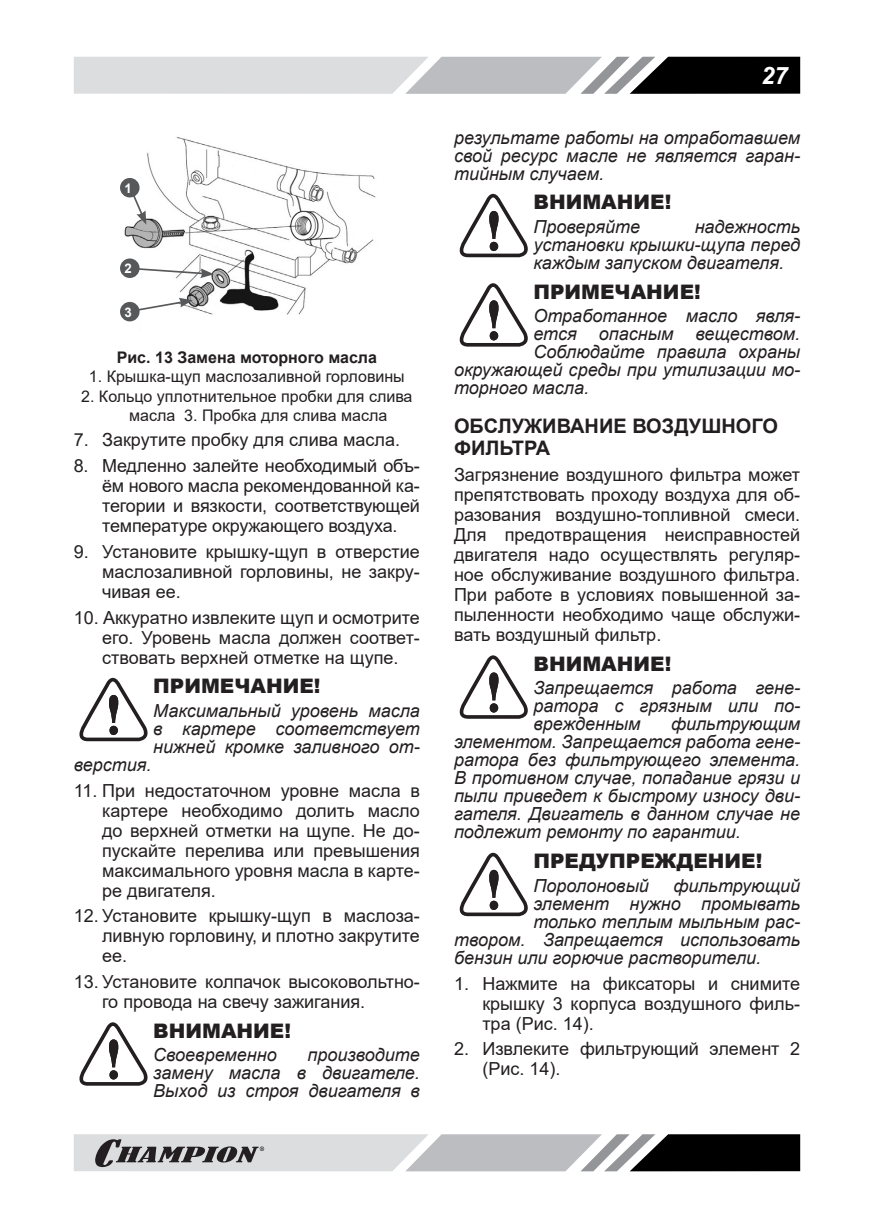
<style>
.page{position:relative;width:874px;height:1225px;background:#fff}
.page>*{position:absolute;margin:0;border:0;box-sizing:border-box;transform-origin:0 0}
.t1{font:italic 700 24px "Arial";color:#fff}
.ВНИМАНИЕ{font:900 20px "Arial";color:#231f20}
.Заголовок2{font:700 20px/22px "Arial";color:#231f20}
.ВНИМАНИЕ_ТЕКСТ{font:italic 18px/18px "Arial";color:#231f20;text-align:justify}
.Текст_список{font:18px/20px "Arial";color:#231f20;text-align:justify}
.Текст_основной{font:18px/20px "Arial";color:#231f20;text-align:justify}
.РИСУНОК_список{font:16px/19.2px "Arial";color:#231f20}
.РИСУНОК{font:700 16px "Arial";color:#231f20}
.Заголовок_1{font:700 13.2px "Arial";color:#fff}
</style>
<div class="page">
<svg style="left:74px;top:57px;width:725px;height:37px;background:#a7a8aa"></svg>
<svg style="left:74px;top:1134px;width:725px;height:37px;background:#9c9d9e"></svg>
<img style="left:120px;top:137px;width:256px;height:185px">
<div style="left:120px;top:258px;width:19px;height:20px;background:#57585a;border-radius:50%"></div>
<div style="left:120px;top:178px;width:19px;height:19px;background:#57585a;border-radius:50%"></div>
<div style="left:120px;top:302px;width:19px;height:19px;background:#57585a;border-radius:50%"></div>
<svg style="left:131px;top:192px;width:15px;height:33px"></svg>
<svg style="left:134px;top:267px;width:80px;height:11px"></svg>
<svg style="left:135px;top:298px;width:58px;height:14px"></svg>
<svg style="left:79px;top:678px;width:69px;height:63px"></svg>
<svg style="left:79px;top:1022px;width:69px;height:63px"></svg>
<svg style="left:459px;top:194px;width:69px;height:63px"></svg>
<svg style="left:459px;top:283px;width:69px;height:64px"></svg>
<svg style="left:459px;top:655px;width:69px;height:64px"></svg>
<svg style="left:459px;top:852px;width:69px;height:64px"></svg>
<p class="Заголовок_1" style="left:124px;top:179px;width:9px">1</p>
<p class="Заголовок_1" style="left:124px;top:259px;width:9px">2</p>
<p class="Заголовок_1" style="left:124px;top:303px;width:9px">3</p>
<p class="РИСУНОК" style="left:117px;top:346px;width:261px">Рис. 13 Замена моторного масла</p>
<p class="РИСУНОК_список" style="left:89px;top:367px;width:317px">1. Крышка-щуп маслозаливной горловины</p>
<p class="РИСУНОК_список" style="left:129px;top:386px;width:285px;text-indent:-48px">2. Кольцо уплотнительное пробки для слива масла 3. Пробка для слива масла</p>
<p class="Текст_список" style="left:74px;top:430px;width:328px">7. Закрутите пробку для слива масла.</p>
<p class="Текст_список" style="left:102px;top:456px;width:319px;text-indent:-28px">8. Медленно залейте необходимый объ&shy;ём нового масла рекомендованной ка&shy;тегории и вязкости, соответствующей температуре окружающего воздуха.</p>
<p class="Текст_список" style="left:102px;top:541px;width:319px;text-indent:-28px">9. Установите крышку-щуп в отверстие маслозаливной горловины, не закру&shy;чивая ее.</p>
<p class="Текст_список" style="left:102px;top:607px;width:319px;text-indent:-28px">10. Аккуратно извлеките щуп и осмотрите его. Уровень масла должен соответ&shy;ствовать верхней отметке на щупе.</p>
<p class="ВНИМАНИЕ" style="left:153px;top:671px;width:169px">ПРИМЕЧАНИЕ!</p>
<p class="ВНИМАНИЕ_ТЕКСТ" style="left:153px;top:702px;width:268px">Максимальный уровень масла в картере соответствует нижней кромке заливного от-</p>
<p class="ВНИМАНИЕ_ТЕКСТ" style="left:74px;top:756px;width:79px">верстия.</p>
<p class="Текст_список" style="left:102px;top:780px;width:319px;text-indent:-28px">11. При недостаточном уровне масла в картере необходимо долить масло до верхней отметки на щупе. Не до&shy;пускайте перелива или превышения максимального уровня масла в карте&shy;ре двигателя.</p>
<p class="Текст_список" style="left:102px;top:906px;width:319px;text-indent:-28px">12. Установите крышку-щуп в маслоза&shy;ливную горловину, и плотно закрутите ее.</p>
<p class="Текст_список" style="left:102px;top:971px;width:319px;text-indent:-28px">13. Установите колпачок высоковольтно&shy;го провода на свечу зажигания.</p>
<p class="ВНИМАНИЕ" style="left:153px;top:1016px;width:139px">ВНИМАНИЕ!</p>
<p class="ВНИМАНИЕ_ТЕКСТ" style="left:153px;top:1046px;width:125px">Своевременно</p>
<p class="ВНИМАНИЕ_ТЕКСТ" style="left:153px;top:1046px;width:268px;text-indent:154px">производите замену масла в двигателе.<br>Выход из строя двигателя в</p>
<h1 class="t1" style="left:760px;top:59px;width:28px">27</h1>
<p class="ВНИМАНИЕ_ТЕКСТ" style="left:454px;top:128px;width:347px">результате работы на отработавшем свой ресурс масле не является гаран&shy;тийным случаем.</p>
<p class="ВНИМАНИЕ" style="left:533px;top:188px;width:139px">ВНИМАНИЕ!</p>
<p class="ВНИМАНИЕ_ТЕКСТ" style="left:533px;top:218px;width:108px">Проверяйте</p>
<p class="ВНИМАНИЕ_ТЕКСТ" style="left:533px;top:218px;width:268px;text-indent:161px">надежность установки крышки-щупа перед каждым запуском двигателя.</p>
<p class="ВНИМАНИЕ" style="left:533px;top:277px;width:169px">ПРИМЕЧАНИЕ!</p>
<p class="ВНИМАНИЕ_ТЕКСТ" style="left:533px;top:307px;width:268px">Отработанное масло явля-</p>
<p class="ВНИМАНИЕ_ТЕКСТ" style="left:533px;top:325px;width:268px">ется опасным веществом.</p>
<p class="ВНИМАНИЕ_ТЕКСТ" style="left:533px;top:343px;width:268px">Соблюдайте правила охраны</p>
<p class="ВНИМАНИЕ_ТЕКСТ" style="left:454px;top:361px;width:347px">окружающей среды при утилизации мо-</p>
<p class="ВНИМАНИЕ_ТЕКСТ" style="left:454px;top:379px;width:136px">торного масла.</p>
<p class="Заголовок2" style="left:454px;top:415px;width:325px">ОБСЛУЖИВАНИЕ ВОЗДУШНОГО<br>ФИЛЬТРА</p>
<p class="Текст_основной" style="left:454px;top:464px;width:347px">Загрязнение воздушного фильтра может препятствовать проходу воздуха для об&shy;разования воздушно-топливной смеси.<br>Для предотвращения неисправностей двигателя надо осуществлять регуляр&shy;ное обслуживание воздушного фильтра.<br>При работе в условиях повышенной за&shy;пыленности необходимо чаще обслужи&shy;вать воздушный фильтр.</p>
<p class="ВНИМАНИЕ" style="left:533px;top:649px;width:139px">ВНИМАНИЕ!</p>
<p class="ВНИМАНИЕ_ТЕКСТ" style="left:533px;top:679px;width:268px">Запрещается работа гене&shy;ратора с грязным или по&shy;врежденным</p>
<p class="ВНИМАНИЕ_ТЕКСТ" style="left:454px;top:715px;width:347px;text-indent:217px">фильтрующим элементом. Запрещается работа гене&shy;ратора без фильтрующего элемента.<br>В противном случае, попадание грязи и пыли приведет к быстрому износу дви&shy;гателя. Двигатель в данном случае не подлежит ремонту по гарантии.</p>
<p class="ВНИМАНИЕ" style="left:533px;top:846px;width:230px">ПРЕДУПРЕЖДЕНИЕ!</p>
<p class="ВНИМАНИЕ_ТЕКСТ" style="left:533px;top:876px;width:117px">Поролоновый</p>
<p class="ВНИМАНИЕ_ТЕКСТ" style="left:673px;top:876px;width:128px">фильтрующий</p>
<p class="ВНИМАНИЕ_ТЕКСТ" style="left:533px;top:894px;width:268px">элемент нужно промывать</p>
<p class="ВНИМАНИЕ_ТЕКСТ" style="left:533px;top:912px;width:268px">только теплым мыльным рас-</p>
<p class="ВНИМАНИЕ_ТЕКСТ" style="left:454px;top:930px;width:347px">твором. Запрещается использовать</p>
<p class="ВНИМАНИЕ_ТЕКСТ" style="left:454px;top:948px;width:308px">бензин или горючие растворители.</p>
<p class="Текст_список" style="left:482px;top:973px;width:319px;text-indent:-28px">1. Нажмите на фиксаторы и снимите крышку 3 корпуса воздушного филь&shy;тра (Рис. 14).</p>
<p class="Текст_список" style="left:482px;top:1038px;width:319px;text-indent:-28px">2. Извлеките фильтрующий элемент 2 (Рис. 14).</p>
</div>
